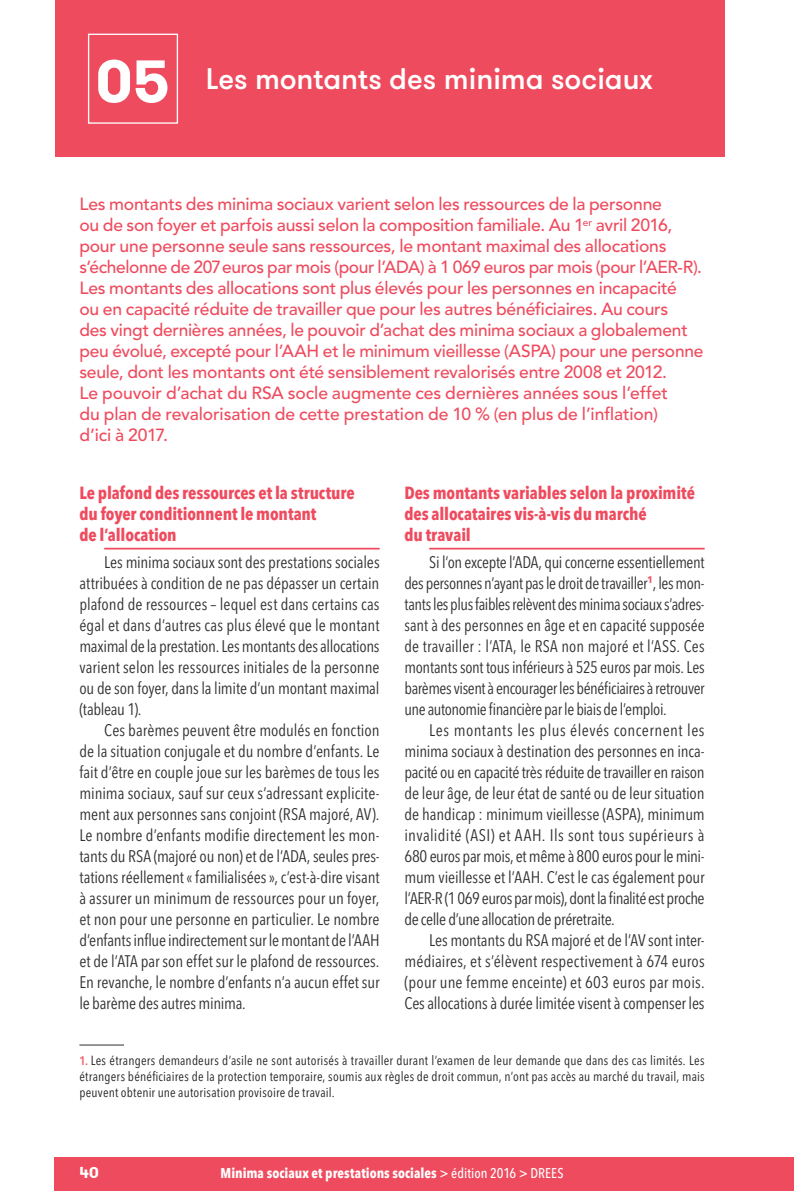
<style>
.page{position:relative;width:794px;height:1191px;background:#fff}
.page>*{position:absolute;margin:0;border:0;box-sizing:border-box;transform-origin:0 0}
.Fiche_num{font:700 59.5px "GT Walsheim";color:#fff}
.Titre_1{font:500 29.75px "GT Walsheim";letter-spacing:-.01em;color:#fff}
.Chapo{font:500 17.5px/21px "Avenir LT Std";letter-spacing:-.01em;color:#ef4b5e}
.Titre2{font:700 condensed 17.5px/21px "Avenir Next LT Pro";letter-spacing:-.005em;color:#ef4b5e}
.Texte{font:condensed 16.62px/21px "Avenir Next LT Pro";letter-spacing:-.015em;color:#312f30;text-align:justify}
.t1{font:700 15.75px "GT Walsheim";color:#fff}
.t2{font:700 condensed 14px "Avenir Next LT Pro";letter-spacing:.005em;color:#fff}
.t3{font:condensed 13.12px/15.8px "Avenir Next LT Pro";letter-spacing:.015em;color:#231f20;text-align:justify}
.s1{font-weight:600;font-size:12.25px;color:#f06069}
.s2{font-weight:500}
</style>
<div class="page">
<div style="left:55px;top:1157px;width:739px;height:34px;background:#ef4b5e"></div>
<div style="left:55px;top:0;width:669px;height:156px;background:#ef4b5e"></div>
<hr style="left:104px;top:548px;width:275px;height:1px;background:#ef4b5e">
<hr style="left:429px;top:548px;width:275px;height:1px;background:#ef4b5e">
<div style="left:88px;top:34px;width:90px;height:90px;border:1px solid #fff"></div>
<hr style="left:79px;top:1044px;width:45px;height:1px;background:#312f30">
<p class="Fiche_num" style="left:96px;top:43px;width:76px">05</p>
<p class="Titre_1" style="left:206px;top:60px;width:448px">Les montants des minima sociaux</p>
<p class="Chapo" style="left:79px;top:194px;width:625px">Les montants des minima sociaux varient selon les ressources de la personne<br>ou de son foyer et parfois aussi selon la composition familiale. Au 1<sup>er</sup> avril 2016, pour une personne seule sans ressources, le montant maximal des allocations s’échelonne de 207euros par mois (pour l’ADA) à 1 069 euros par mois (pour l’AER-R).<br>Les montants des allocations sont plus élevés pour les personnes en incapacité<br>ou en capacité réduite de travailler que pour les autres bénéficiaires. Au cours<br>des vingt dernières années, le pouvoir d’achat des minima sociaux a globalement peu évolué, excepté pour l’AAH et le minimum vieillesse (ASPA) pour une personne seule, dont les montants ont été sensiblement revalorisés entre 2008 et 2012.<br>Le pouvoir d’achat du RSA socle augmente ces dernières années sous l’effet<br>du plan de revalorisation de cette prestation de 10 % (en plus de l’inflation)<br>d’ici à 2017.</p>
<p class="Titre2" style="left:79px;top:482px;width:277px">Le plafond des ressources et la structure du foyer conditionnent le montant<br>de l’allocation</p>
<p class="Texte" style="left:79px;top:551px;width:302px;text-indent:25px">Les minima sociaux sont des prestations sociales attribuées à condition de ne pas dépasser un certain plafond de ressources – lequel est dans certains cas égal et dans d’autres cas plus élevé que le montant maximal de la prestation. Les montants des allocations varient selon les ressources initiales de la personne ou de son foyer, dans la limite d’un montant maximal (tableau 1).</p>
<p class="Texte" style="left:79px;top:719px;width:302px;text-indent:25px">Ces barèmes peuvent être modulés en fonction de la situation conjugale et du nombre d’enfants. Le fait d’être en couple joue sur les barèmes de tous les minima sociaux, sauf sur ceux s’adressant explicite&shy;ment aux personnes sans conjoint (RSA majoré, AV).<br>Le nombre d’enfants modifie directement les mon&shy;tants du RSA (majoré ou non) et de l’ADA, seules pres&shy;tations réellement « familialisées », c’est-à-dire visant à assurer un minimum de ressources pour un foyer, et non pour une personne en particulier. Le nombre d’enfants influe indirectement sur le montant de l’AAH et de l’ATA par son effet sur le plafond de ressources.<br>En revanche, le nombre d’enfants n’a aucun effet sur le barème des autres minima.</p>
<p class="Titre2" style="left:404px;top:482px;width:292px">Des montants variables selon la proximité des allocataires vis-à-vis du marché<br>du travail</p>
<p class="Texte" style="left:404px;top:551px;width:302px;text-indent:25px">Si l’on excepte l’ADA, qui concerne essentiellement des personnes n’ayant pas le droit de travailler<sup>1</sup>, les mon&shy;tants les plus faibles relèvent des minima sociaux s’adres&shy;sant à des personnes en âge et en capacité supposée de travailler : l’ATA, le RSA non majoré et l’ASS. Ces montants sont tous inférieurs à 525 euros par mois. Les barèmes visent à encourager les bénéficiaires à retrouver une autonomie financière par le biais de l’emploi.</p>
<p class="Texte" style="left:404px;top:719px;width:302px;text-indent:25px">Les montants les plus élevés concernent les minima sociaux à destination des personnes en inca&shy;pacité ou en capacité très réduite de travailler en raison de leur âge, de leur état de santé ou de leur situation de handicap : minimum vieillesse (ASPA), minimum invalidité (ASI) et AAH. Ils sont tous supérieurs à 680 euros par mois, et même à 800 euros pour le mini&shy;mum vieillesse et l’AAH. C’est le cas également pour l’AER-R (1 069 euros par mois), dont la finalité est proche de celle d’une allocation de préretraite.</p>
<p class="Texte" style="left:404px;top:929px;width:302px;text-indent:25px">Les montants du RSA majoré et de l’AV sont inter&shy;médiaires, et s’élèvent respectivement à 674 euros (pour une femme enceinte) et 603 euros par mois.<br>Ces allocations à durée limitée visent à compenser les</p>
<p class="t3" style="left:79px;top:1052px;width:627px"><span class="s1">1.</span> Les étrangers demandeurs d’asile ne sont autorisés à travailler durant l’examen de leur demande que dans des cas limités. Les étrangers bénéficiaires de la protection temporaire, soumis aux règles de droit commun, n’ont pas accès au marché du travail, mais peuvent obtenir une autorisation provisoire de travail.</p>
<p class="t1" style="left:79px;top:1162px;width:21px">40</p>
<p class="t2" style="left:220px;top:1165px;width:344px">Minima sociaux et prestations sociales <span class="s2">&gt; édition 2016 &gt; DREES</span></p>
</div>
